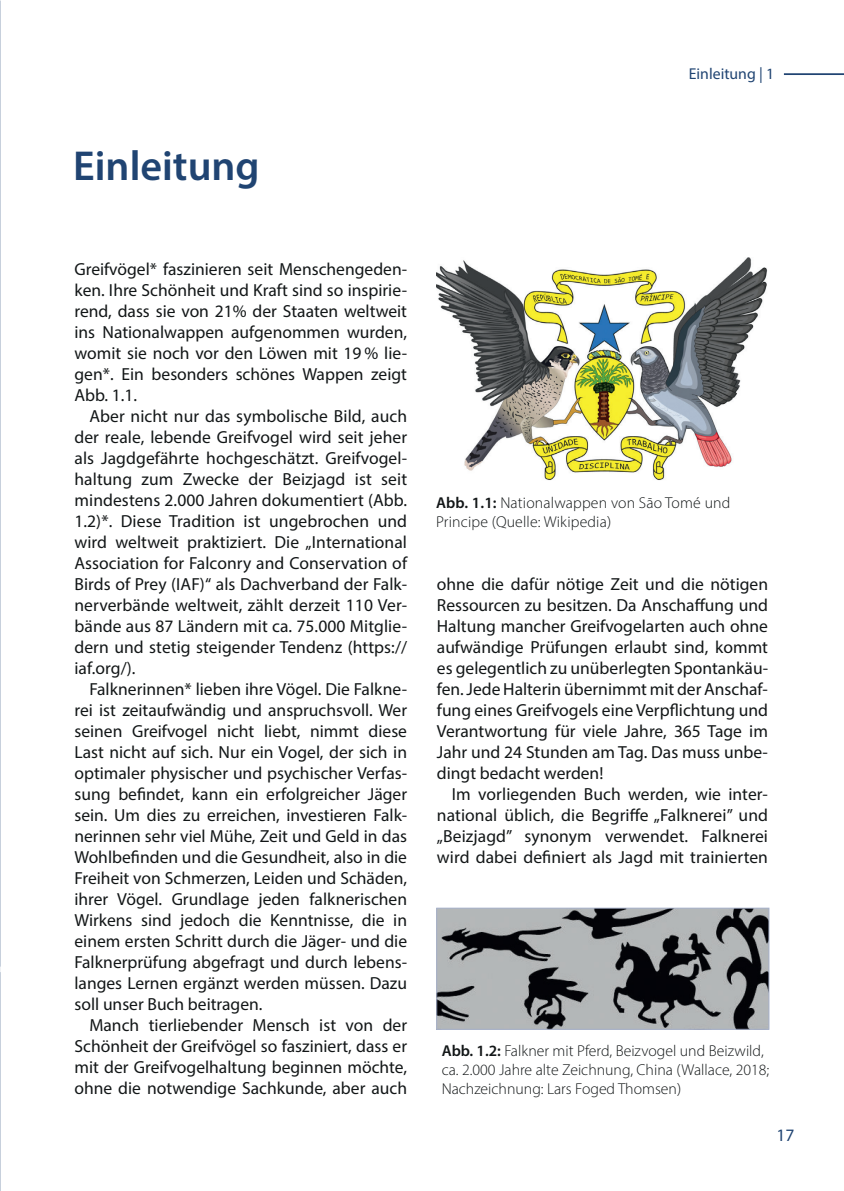
<style>
.page{position:relative;width:844px;height:1191px;background:#fff}
.page>*{position:absolute;margin:0;border:0;box-sizing:border-box;transform-origin:0 0}
.t1{font:600 42px "Myriad Pro";color:#204472}
.t2{font:17.5px/21px "Myriad Pro";color:#121617;text-align:justify}
.t3{font:17.5px "Myriad Pro";color:#204472}
.t4{font:300 15.75px/18.9px "Myriad Pro";color:#121617}
.t5{font:15.75px "Myriad Pro";color:#204472}
.s1{font-weight:600}
</style>
<div class="page">
<hr style="left:783px;top:73px;width:60px;height:2px;background:#204472">
<img style="left:438px;top:909px;width:329px;height:118px">
<div style="left:436px;top:907px;width:333px;height:122px;border:1px solid #a7b1cb"></div>
<img style="left:436px;top:258px;width:332px;height:222px">
<svg style="left:0;top:956px;width:1px;height:18px"></svg>
<h1 class="t1" style="left:73px;top:139px;width:188px">Einleitung</h1>
<p class="t5" style="left:688px;top:64px;width:87px">Einleitung | 1</p>
<p class="t2" style="left:74px;top:258px;width:334px">Greifvögel* faszinieren seit Menschengeden&shy;ken. Ihre Schönheit und Kraft sind so inspirie&shy;rend, dass sie von 21% der Staaten weltweit ins Nationalwappen aufgenommen wurden, womit sie noch vor den Löwen mit 19 % lie&shy;gen*. Ein besonders schönes Wappen zeigt Abb. 1.1.</p>
<p class="t2" style="left:74px;top:405px;width:334px;text-indent:15px">Aber nicht nur das symbolische Bild, auch der reale, lebende Greifvogel wird seit jeher als Jagdgefährte hochgeschätzt. Greifvogel&shy;haltung zum Zwecke der Beizjagd ist seit mindestens 2.000 Jahren dokumentiert (Abb.<br>1.2)*. Diese Tradition ist ungebrochen und wird weltweit praktiziert. Die „International Association for Falconry and Conservation of Birds of Prey (IAF)“ als Dachverband der Falk&shy;nerverbände weltweit, zählt derzeit 110 Ver&shy;bände aus 87 Ländern mit ca. 75.000 Mitglie&shy;dern und stetig steigender Tendenz (https:// iaf.org/).</p>
<p class="t2" style="left:74px;top:678px;width:334px;text-indent:15px">Falknerinnen* lieben ihre Vögel. Die Falkne&shy;rei ist zeitaufwändig und anspruchsvoll. Wer seinen Greifvogel nicht liebt, nimmt diese Last nicht auf sich. Nur ein Vogel, der sich in optimaler physischer und psychischer Verfas&shy;sung befindet, kann ein erfolgreicher Jäger sein. Um dies zu erreichen, investieren Falk&shy;nerinnen sehr viel Mühe, Zeit und Geld in das Wohlbefinden und die Gesundheit, also in die Freiheit von Schmerzen, Leiden und Schäden, ihrer Vögel. Grundlage jeden falknerischen Wirkens sind jedoch die Kenntnisse, die in einem ersten Schritt durch die Jäger- und die Falknerprüfung abgefragt und durch lebens&shy;langes Lernen ergänzt werden müssen. Dazu soll unser Buch beitragen.</p>
<p class="t2" style="left:74px;top:1014px;width:334px;text-indent:15px">Manch tierliebender Mensch ist von der Schönheit der Greifvögel so fasziniert, dass er mit der Greifvogelhaltung beginnen möchte, ohne die notwendige Sachkunde, aber auch</p>
<p class="t4" style="left:436px;top:493px;width:295px"><span class="s1">Abb. 1.1:</span> Nationalwappen von Sāo Tomé und<br>Principe (Quelle: Wikipedia)</p>
<p class="t2" style="left:437px;top:573px;width:332px">ohne die dafür nötige Zeit und die nötigen Ressourcen zu besitzen. Da Anschaffung und Haltung mancher Greifvogelarten auch ohne aufwändige Prüfungen erlaubt sind, kommt es gelegentlich zu unüberlegten Spontankäu&shy;fen. Jede Halterin übernimmt mit der Anschaf&shy;fung eines Greifvogels eine Verpflichtung und Verantwortung für viele Jahre, 365 Tage im Jahr und 24 Stunden am Tag. Das muss unbe&shy;dingt bedacht werden!</p>
<p class="t2" style="left:437px;top:783px;width:332px;text-indent:15px">Im vorliegenden Buch werden, wie inter&shy;national üblich, die Begriffe „Falknerei” und „Beizjagd” synonym verwendet. Falknerei wird dabei definiert als Jagd mit trainierten</p>
<p class="t4" style="left:441px;top:1041px;width:329px"><span class="s1">Abb. 1.2:</span> Falkner mit Pferd, Beizvogel und Beizwild, ca. 2.000 Jahre alte Zeichnung, China (Wallace, 2018;<br>Nachzeichnung: Lars Foged Thomsen)</p>
<p class="t3" style="left:776px;top:1124px;width:19px">17</p>
</div>
